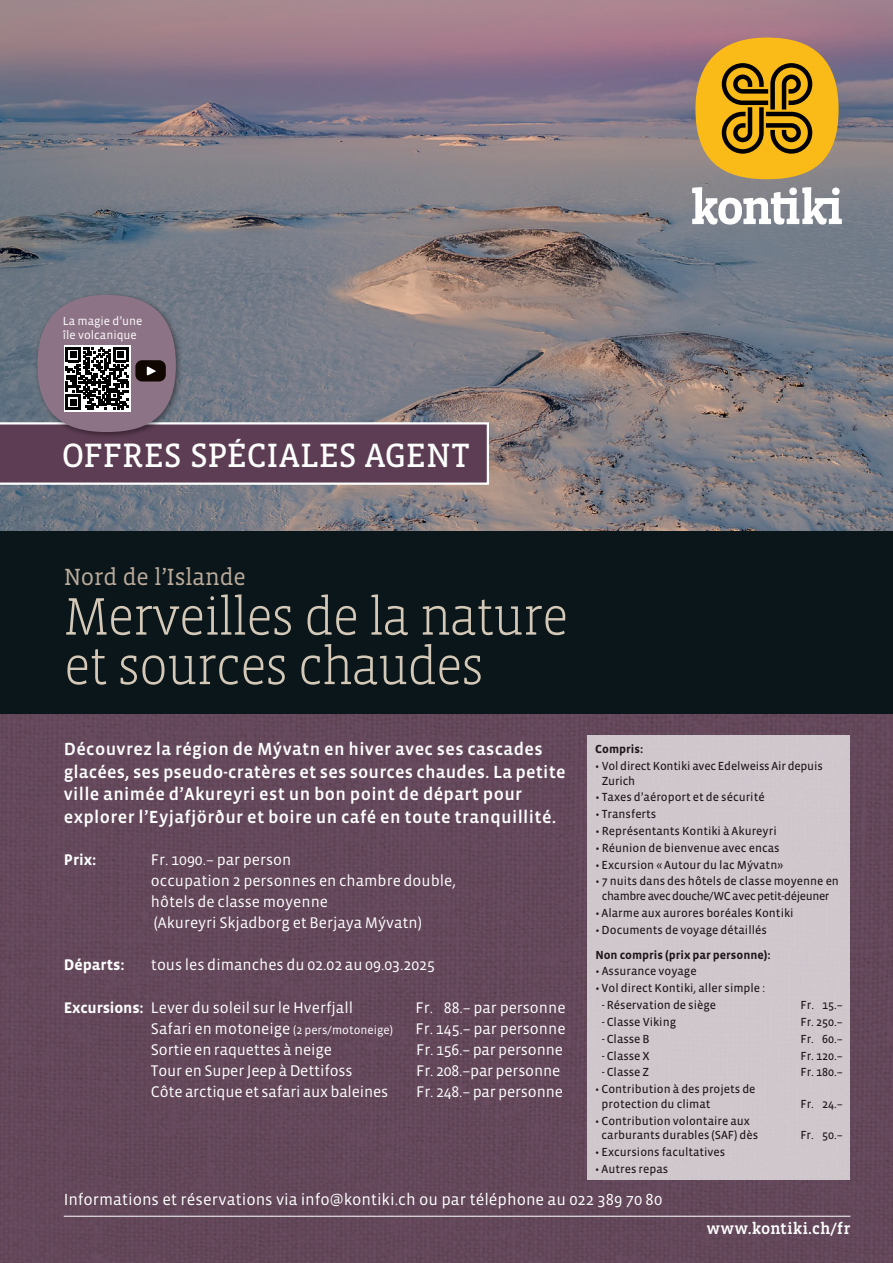
<style>
.page{position:relative;width:893px;height:1263px;background:#fff}
.page>*{position:absolute;margin:0;border:0;box-sizing:border-box;transform-origin:0 0}
.t1{font:300 54px/49.5px "Vista Slab OTCE";letter-spacing:-.03em;color:#d4c9b8;scale:.96 1}
.t2{font:34.5px "Vista Slab OTCE";letter-spacing:-.015em;color:#fff}
.t3{font:24px "Vista Slab OTCE";letter-spacing:-.01em;color:#baab9c}
.t4{font:500 18px/22.5px "Vista Sans OTCE";letter-spacing:.02em;color:#fff}
.t5{font:16.5px "Vista Sans OTCE";color:#fff}
.t6{font:500 16.5px "Vista Slab OTCE";letter-spacing:.005em;color:#fff}
.t7{font:15.75px/21px "Vista Sans OTCE";color:#fff}
.t8{font:700 15.75px "Vista Sans OTCE";color:#fff}
.t9{font:12px/14.7px "Vista Sans OTCE";color:#000}
.t10{font:12px/14.7px "Vista Sans OTCE";letter-spacing:-.025em;color:#000;text-align:center}
.t11{font:700 12px "Vista Sans OTCE";color:#000}
.t12{font:12px/13.5px "Vista Sans OTCE";color:#fff}
.s1{font-weight:700}
.s2{font-size:12px}
</style>
<div class="page">
<div style="left:0;top:612px;width:893px;height:651px;background:#64485b"></div>
<hr style="left:64px;top:1216px;width:786px;height:1px;background:#fff">
<img style="left:0;top:0;width:893px;height:531px">
<div style="left:695px;top:38px;width:144px;height:141px;background:#faba17;border-radius:50%"></div>
<svg style="left:722px;top:63px;width:90px;height:91px"></svg>
<svg style="left:692px;top:187px;width:150px;height:38px"></svg>
<svg style="left:0;top:422px;width:489px;height:63px;background:#684b5f"></svg>
<div style="left:34px;top:292px;width:149px;height:147px;background:#000;opacity:.4"></div>
<div style="left:37px;top:295px;width:139px;height:137px;background:#8d7386;border-radius:50%"></div>
<svg style="left:64px;top:345px;width:66px;height:66px"></svg>
<svg style="left:66px;top:347px;width:62px;height:63px;background:#585858"></svg>
<svg style="left:135px;top:360px;width:31px;height:21px"></svg>
<div style="left:0;top:531px;width:893px;height:183px;background:#0a1619"></div>
<div style="left:587px;top:736px;width:262px;height:444px;background:#d0c7cd"></div>
<p class="t12" style="left:63px;top:314px;width:81px">La magie d’une île volcanique</p>
<h2 class="t2" style="left:62px;top:435px;width:410px">OFFRES SPÉCIALES AGENT</h2>
<h3 class="t3" style="left:64px;top:563px;width:183px">Nord de l’Islande</h3>
<h1 class="t1" style="left:64px;top:591px;width:527px">Merveilles de la nature et sources chaudes</h1>
<p class="t4" style="left:64px;top:738px;width:503px">Découvrez la région de Mývatn en hiver avec ses cascades glacées, ses pseudo-cratères et ses sources chaudes. La petite ville animée d’Akureyri est un bon point de départ pour explorer l’Eyjafjörður et boire un café en toute tranquillité.</p>
<h3 class="t8" style="left:64px;top:851px;width:34px">Prix:</h3>
<h3 class="t7" style="left:151px;top:849px;width:306px">Fr. 1090.– par person<br>occupation 2 personnes en chambre double, hôtels de classe moyenne<br>(Akureyri Skjadborg et Berjaya Mývatn)</h3>
<h3 class="t8" style="left:64px;top:956px;width:62px">Départs:</h3>
<h3 class="t7" style="left:151px;top:954px;width:286px">tous les dimanches du 02.02 au 09.03.2025</h3>
<h3 class="t7" style="left:64px;top:996px;width:291px"><span class="s1">Excursions:</span> Lever du soleil sur le Hverfjall</h3>
<h3 class="t7" style="left:416px;top:996px;width:151px">Fr. 88.– par personne</h3>
<h3 class="t7" style="left:151px;top:1017px;width:244px">Safari en motoneige <span class="s2">(2 pers/motoneige)</span></h3>
<h3 class="t7" style="left:416px;top:1017px;width:151px">Fr. 145.– par personne</h3>
<h3 class="t7" style="left:151px;top:1038px;width:182px">Sortie en raquettes à neige</h3>
<h3 class="t7" style="left:416px;top:1038px;width:148px">Fr. 156.– par personne</h3>
<h3 class="t7" style="left:151px;top:1059px;width:203px">Tour en Super Jeep à Dettifoss</h3>
<h3 class="t7" style="left:416px;top:1059px;width:146px">Fr. 208.–par personne</h3>
<h3 class="t7" style="left:151px;top:1080px;width:239px">Côte arctique et safari aux baleines</h3>
<h3 class="t7" style="left:416px;top:1080px;width:148px">Fr. 248.– par personne</h3>
<p class="t11" style="left:595px;top:742px;width:49px">Compris:</p>
<p class="t9" style="left:602px;top:758px;width:223px;text-indent:-6px">• Vol direct Kontiki avec Edelweiss Air depuis<br>Zurich</p>
<p class="t9" style="left:595px;top:790px;width:171px">• Taxes d’aéroport et de sécurité</p>
<p class="t9" style="left:595px;top:807px;width:63px">• Transferts</p>
<p class="t9" style="left:595px;top:823px;width:183px">• Représentants Kontiki à Akureyri</p>
<p class="t9" style="left:595px;top:840px;width:186px">• Réunion de bienvenue avec encas</p>
<p class="t9" style="left:595px;top:857px;width:189px">• Excursion « Autour du lac Mývatn»</p>
<p class="t10" style="left:595px;top:874px;width:245px">• 7 nuits dans des hôtels de classe moyenne en chambre avec douche/WC avec petit-déjeuner</p>
<p class="t9" style="left:595px;top:905px;width:200px">• Alarme aux aurores boréales Kontiki</p>
<p class="t9" style="left:595px;top:922px;width:173px">• Documents de voyage détaillés</p>
<p class="t11" style="left:595px;top:948px;width:177px">Non compris (prix par personne):</p>
<p class="t9" style="left:595px;top:964px;width:103px">• Assurance voyage</p>
<p class="t9" style="left:595px;top:981px;width:171px">• Vol direct Kontiki, aller simple :</p>
<p class="t9" style="left:602px;top:997px;width:116px">- Réservation de siège</p>
<p class="t9" style="left:800px;top:997px;width:44px">Fr. 15.–</p>
<p class="t9" style="left:602px;top:1014px;width:76px">- Classe Viking</p>
<p class="t9" style="left:800px;top:1014px;width:44px">Fr. 250.–</p>
<p class="t9" style="left:602px;top:1031px;width:50px">- Classe B</p>
<p class="t9" style="left:800px;top:1031px;width:44px">Fr. 60.–</p>
<p class="t9" style="left:602px;top:1048px;width:50px">- Classe X</p>
<p class="t9" style="left:800px;top:1048px;width:44px">Fr. 120.–</p>
<p class="t9" style="left:602px;top:1065px;width:49px">- Classe Z</p>
<p class="t9" style="left:800px;top:1065px;width:44px">Fr. 180.–</p>
<p class="t9" style="left:602px;top:1082px;width:155px;text-indent:-6px">• Contribution à des projets de protection du climat</p>
<p class="t9" style="left:800px;top:1096px;width:44px">Fr. 24.–</p>
<p class="t9" style="left:602px;top:1113px;width:158px;text-indent:-6px">• Contribution volontaire aux carburants durables (SAF) dès</p>
<p class="t9" style="left:595px;top:1145px;width:132px">• Excursions facultatives</p>
<p class="t9" style="left:595px;top:1161px;width:74px">• Autres repas</p>
<p class="t9" style="left:800px;top:1128px;width:44px">Fr. 50.–</p>
<h3 class="t5" style="left:64px;top:1190px;width:600px">Informations et réservations via info@kontiki.ch ou par téléphone au 022 389 70 80</h3>
<h3 class="t6" style="left:706px;top:1219px;width:146px">www.kontiki.ch/fr</h3>
</div>
